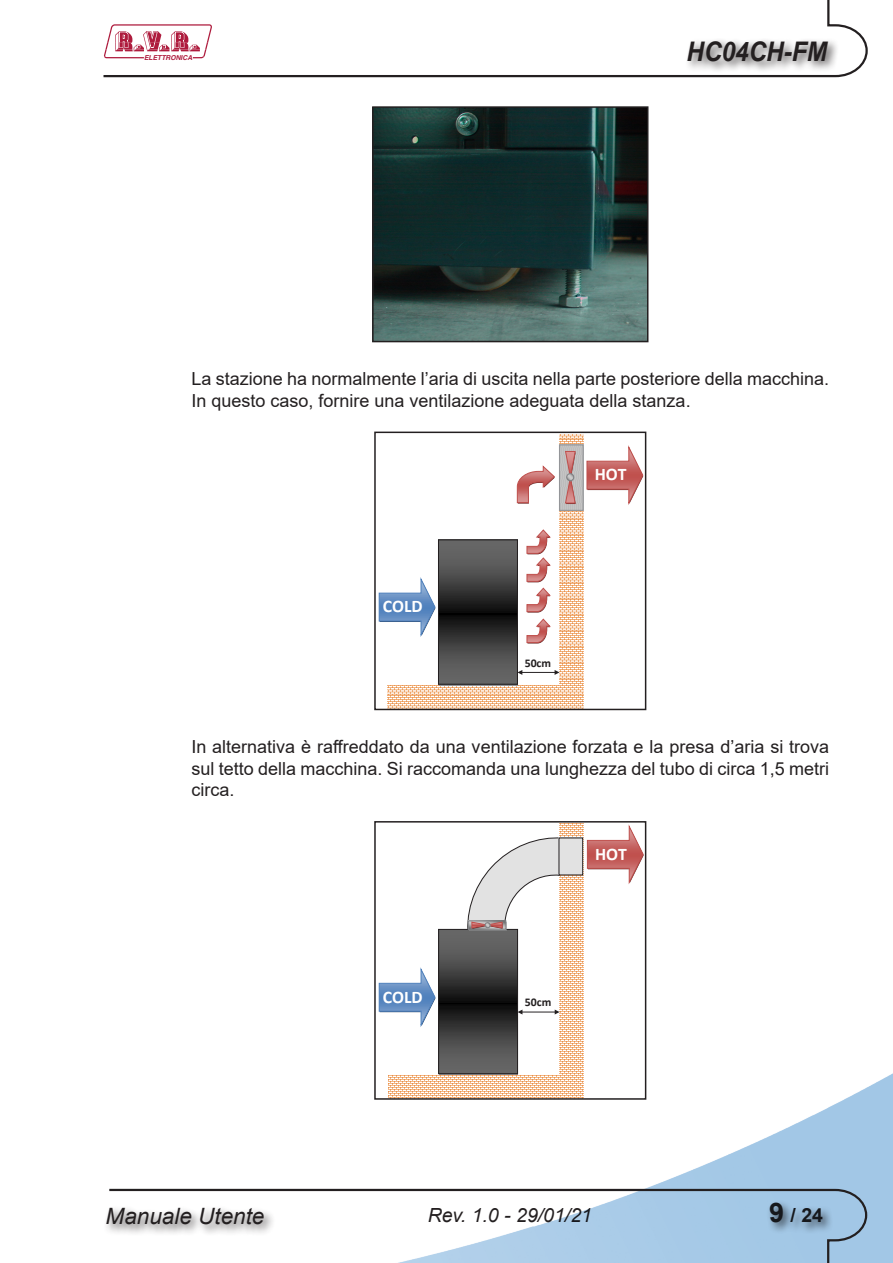
<style>
.page{position:relative;width:893px;height:1263px;background:#fff}
.page>*{position:absolute;margin:0;border:0;box-sizing:border-box;transform-origin:0 0}
.t1{font:italic 700 27px "Arial";color:#231f20;scale:.9 1}
.t2{font:italic 22.5px "Arial";color:#231f20}
.t3{font:italic 19.5px "Arial";color:#231f20}
.t4{font:700 19.5px "Arial";color:#231f20}
.t5{font:18px/21.6px "Arial";color:#231f20}
.t6{font:700 17.7px "Calibri";color:#fff}
.t7{font:700 11.85px "Calibri";color:#231f20}
.t8{font:italic 700 6.75px "Helvetica";color:#ae1b3d}
.s1{font-size:27px}
</style>
<div class="page">
<img style="left:378px;top:984px;width:515px;height:279px">
<svg style="left:103px;top:0;width:765px;height:78px"></svg>
<svg style="left:109px;top:1188px;width:759px;height:75px"></svg>
<div style="left:684px;top:38px;width:155px;height:35px;background:#231f20;opacity:.75"></div>
<div style="left:766px;top:1199px;width:68px;height:35px;background:#231f20;opacity:.75"></div>
<div style="left:104px;top:1205px;width:172px;height:31px;background:#231f20;opacity:.75"></div>
<svg style="left:104px;top:24px;width:108px;height:34px"></svg>
<img style="left:375px;top:109px;width:270px;height:230px">
<div style="left:372px;top:106px;width:276px;height:236px;border:2px solid #231f20"></div>
<svg style="left:388px;top:686px;width:171px;height:21px"></svg>
<svg style="left:559px;top:435px;width:24px;height:272px"></svg>
<svg style="left:379px;top:578px;width:56px;height:59px"></svg>
<svg style="left:586px;top:447px;width:57px;height:58px"></svg>
<svg style="left:518px;top:670px;width:41px;height:5px"></svg>
<svg style="left:526px;top:588px;width:25px;height:55px"></svg>
<svg style="left:526px;top:529px;width:25px;height:53px"></svg>
<div style="left:559px;top:445px;width:24px;height:65px;background:#bfbfbf"></div>
<div style="left:559px;top:444px;width:25px;height:67px;border:1px solid #939598"></div>
<svg style="left:565px;top:451px;width:11px;height:53px"></svg>
<div style="left:566px;top:473px;width:8px;height:8px;border:1px solid #808285;border-radius:50%"></div>
<svg style="left:517px;top:465px;width:38px;height:39px"></svg>
<svg style="left:440px;top:542px;width:76px;height:140px"></svg>
<div style="left:438px;top:540px;width:80px;height:144px;border:1px solid #231f20"></div>
<div style="left:374px;top:432px;width:272px;height:278px;border:2px solid #231f20"></div>
<svg style="left:388px;top:1075px;width:172px;height:22px;fill:#f2b685"></svg>
<svg style="left:560px;top:824px;width:23px;height:273px;fill:#f2b685"></svg>
<svg style="left:379px;top:969px;width:56px;height:58px"></svg>
<svg style="left:587px;top:826px;width:56px;height:58px"></svg>
<div style="left:520px;top:993px;width:36px;height:21px;background:#fff"></div>
<svg style="left:518px;top:1009px;width:42px;height:5px"></svg>
<div style="left:559px;top:838px;width:24px;height:37px;background:#e2e2e2"></div>
<div style="left:559px;top:838px;width:24px;height:37px;border:1px solid #231f20"></div>
<svg style="left:440px;top:931px;width:76px;height:141px"></svg>
<div style="left:438px;top:929px;width:80px;height:145px;border:1px solid #231f20"></div>
<svg style="left:465px;top:836px;width:99px;height:105px"></svg>
<div style="left:374px;top:821px;width:272px;height:279px;border:2px solid #231f20"></div>
<p class="t8" style="left:144px;top:54px;width:50px">ELETTRONICA</p>
<h1 class="t1" style="left:687px;top:34px;width:157px">HC04CH-FM</h1>
<p class="t5" style="left:191px;top:368px;width:639px">La stazione ha normalmente l’aria di uscita nella parte posteriore della macchina.<br>In questo caso, fornire una ventilazione adeguata della stanza.</p>
<p class="t6" style="left:383px;top:595px;width:41px">COLD</p>
<p class="t6" style="left:595px;top:463px;width:33px">HOT</p>
<p class="t7" style="left:525px;top:655px;width:28px">50cm</p>
<p class="t5" style="left:191px;top:736px;width:639px;text-align:justify">In alternativa è raffreddato da una ventilazione forzata e la presa d’aria si trova sul tetto della macchina. Si raccomanda una lunghezza del tubo di circa 1,5 metri circa.</p>
<p class="t6" style="left:383px;top:986px;width:41px">COLD</p>
<p class="t6" style="left:595px;top:843px;width:33px">HOT</p>
<p class="t7" style="left:525px;top:995px;width:28px">50cm</p>
<p class="t2" style="left:106px;top:1202px;width:160px">Manuale Utente</p>
<p class="t3" style="left:428px;top:1203px;width:166px">Rev. 1.0 - 29/01/21</p>
<p class="t4" style="left:769px;top:1202px;width:55px"><span class="s1">9</span> / 24</p>
</div>
